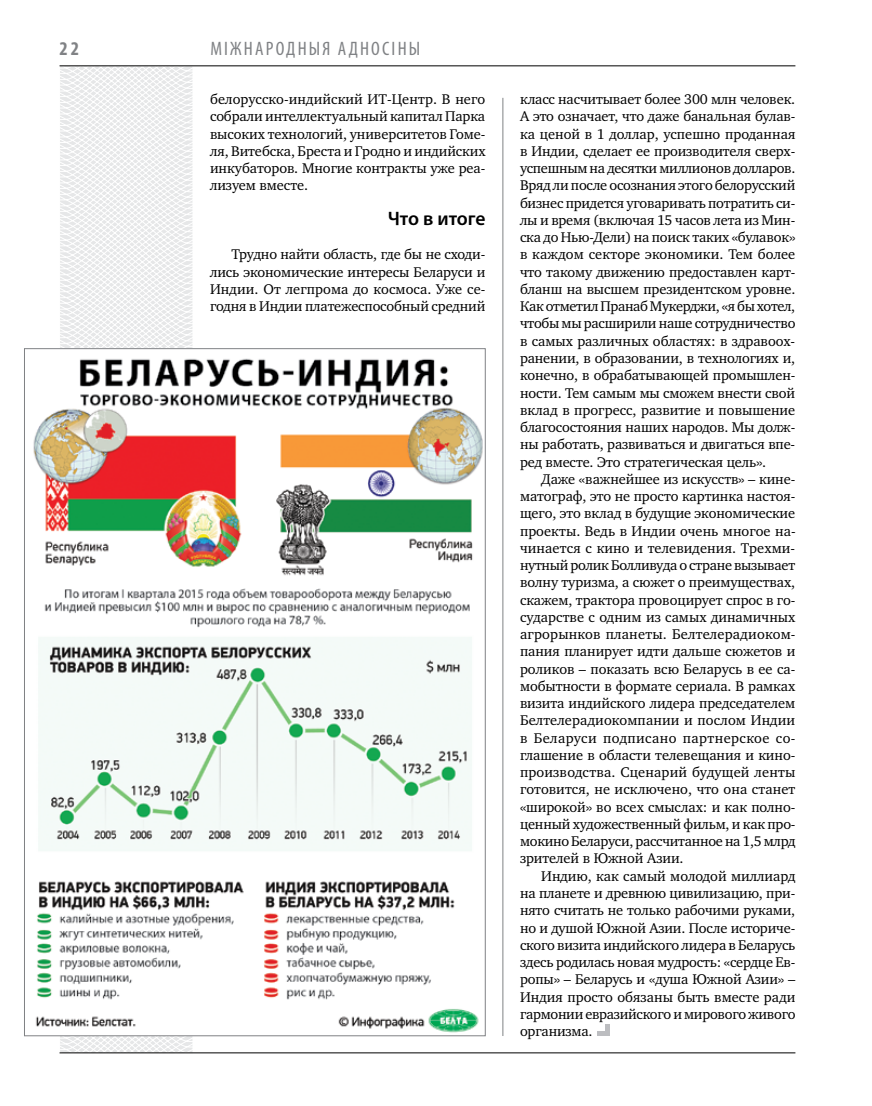
<style>
.page{position:relative;width:872px;height:1106px;background:#fff}
.page>*{position:absolute;margin:0;border:0;box-sizing:border-box;transform-origin:0 0}
.t1{font:condensed 19.5px "Myriad Pro";letter-spacing:.11em;color:#808285}
.t2{font:600 19.5px "Myriad Pro";letter-spacing:-.01em;color:#000}
.t3{font:700 condensed 19.5px "Myriad Pro";color:#808285}
.t4{font:14.4px/17.2px "Charter C";letter-spacing:-.01em;color:#000;text-align:justify}
</style>
<div class="page">
<svg style="left:24px;top:65px;width:227px;height:989px"></svg>
<hr style="left:502px;top:98px;width:1px;height:938px;background:#808285">
<hr style="left:60px;top:1052px;width:735px;height:1px;background:#000">
<hr style="left:60px;top:65px;width:735px;height:1px;background:#000">
<img style="left:26px;top:350px;width:457px;height:684px">
<hr style="left:605px;top:1024px;width:4px;height:12px;background:#bcbdc0">
<div style="left:597px;top:1031px;width:12px;height:5px;background:#bcbdc0"></div>
<h1 class="t3" style="left:60px;top:37px;width:21px">22</h1>
<h1 class="t1" style="left:210px;top:37px;width:211px">Міжнар одн ыя адносіны</h1>
<p class="t4" style="left:210px;top:91px;width:277px">белорусско-индийский ИT-Центр. В него собрали интеллектуальный капитал Парка высоких технологий, университетов Гоме&shy;ля, Витебска, Бреста и Гродно и индийских инкубаторов. Многие контракты уже реа&shy;лизуем вместе.</p>
<h1 class="t2" style="left:388px;top:206px;width:99px">Что в итоге</h1>
<p class="t4" style="left:210px;top:246px;width:277px;text-indent:21px">Трудно найти область, где бы не сходи&shy;лись экономические интересы Беларуси и Индии. От легпрома до космоса. Уже се&shy;годня в Индии платежеспособный средний</p>
<p class="t4" style="left:520px;top:91px;width:277px;text-align:left">класс насчитывает более 300 млн человек.<br>А это означает, что даже банальная булав&shy;ка ценой в 1 доллар, успешно проданная в Индии, сделает ее производителя сверх&shy;успешным на десятки миллионов долларов.<br>Вряд ли после осознания этого белорусский бизнес придется уговаривать потратить си&shy;лы и время (включая 15 часов лета из Мин&shy;ска до Нью-Дели) на поиск таких «булавок» в каждом секторе экономики. Тем более что такому движению предоставлен карт&shy;бланш на высшем президентском уровне.<br>Как отметил Пранаб Мукерджи, «я бы хотел, чтобы мы расширили наше сотрудничество в самых различных областях: в здравоох&shy;ранении, в образовании, в технологиях и, конечно, в обрабатывающей промышлен&shy;ности. Тем самым мы сможем внести свой вклад в прогресс, развитие и повышение благосостояния наших народов. Мы долж&shy;ны работать, развиваться и двигаться впе&shy;ред вместе. Это стратегическая цель».</p>
<p class="t4" style="left:520px;top:470px;width:277px;text-indent:21px">Даже «важнейшее из искусств» – кине&shy;матограф, это не просто картинка настоя&shy;щего, это вклад в будущие экономические проекты. Ведь в Индии очень многое на&shy;чинается с кино и телевидения. Трехми&shy;нутный ролик Болливуда о стране вызывает волну туризма, а сюжет о преимуществах, скажем, трактора провоцирует спрос в го&shy;сударстве с одним из самых динамичных агрорынков планеты. Белтелерадиоком&shy;пания планирует идти дальше сюжетов и роликов – показать всю Беларусь в ее са&shy;мобытности в формате сериала. В рамках визита индийского лидера председателем Белтелерадиокомпании и послом Индии в Беларуси подписано партнерское со&shy;глашение в области телевещания и кино&shy;производства. Сценарий будущей ленты готовится, не исключено, что она станет «широкой» во всех смыслах: и как полно&shy;ценный художественный фильм, и как про&shy;мокино Беларуси, рассчитанное на 1,5 млрд зрителей в Южной Азии.</p>
<p class="t4" style="left:520px;top:867px;width:277px;text-indent:21px">Индию, как самый молодой миллиард на планете и древнюю цивилизацию, при&shy;нято считать не только рабочими руками, но и душой Южной Азии. После историче&shy;ского визита индийского лидера в Беларусь здесь родилась новая мудрость: «сердце Ев&shy;ропы» – Беларусь и «душа Южной Азии» – Индия просто обязаны быть вместе ради гармонии евразийского и мирового живого организма.</p>
</div>
